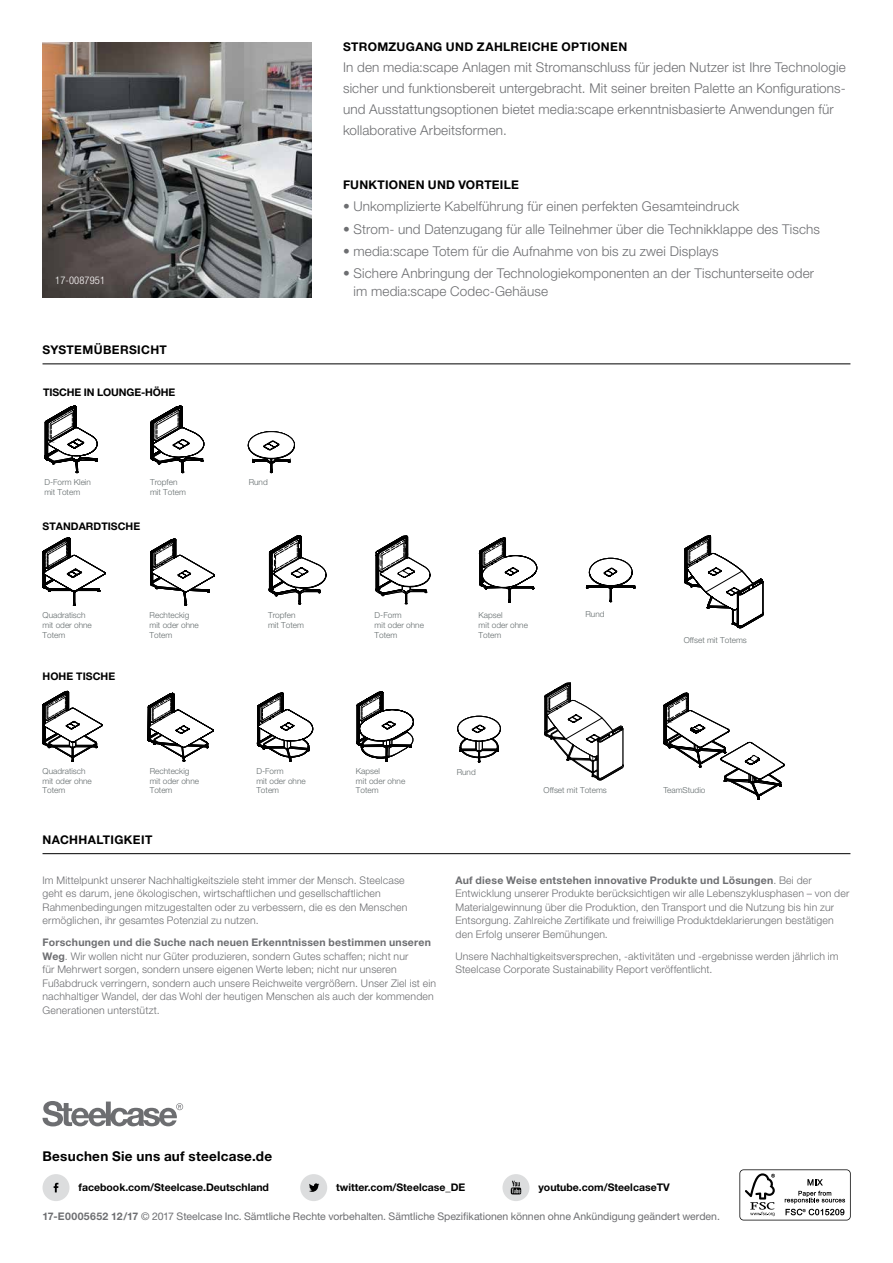
<style>
.page{position:relative;width:893px;height:1263px;background:#fff}
.page>*{position:absolute;margin:0;border:0;box-sizing:border-box;transform-origin:0 0}
.t1{font:300 13.5px/21px "Helvetica Neue LT Pro";letter-spacing:.01em;color:#6d6e71}
.t2{font:700 13.5px "Helvetica Neue LT Pro";letter-spacing:.02em;color:#000}
.t3{font:700 12px "Helvetica Neue LT Pro";letter-spacing:.03em;color:#000}
.t4{font:300 10.5px/13.5px "Helvetica Neue LT Pro";letter-spacing:.015em;color:#6d6e71}
.t5{font:700 10.5px "Helvetica Neue LT Pro";color:#000}
.t6{font:10.5px "Helvetica Neue LT Pro";color:#6d6e71}
.t7{font:300 condensed 10.5px "Helvetica Neue LT Pro";letter-spacing:.01em;color:#fff}
.t8{font:300 8.25px/9.9px "Helvetica Neue LT Pro";color:#636b6c}
.s1{font-weight:700}
</style>
<div class="page">
<svg style="left:739px;top:1169px;width:111px;height:51px"></svg>
<img style="left:43px;top:43px;width:269px;height:254px">
<div style="left:43px;top:1174px;width:27px;height:27px;background:#dcddde;border-radius:50%"></div>
<svg style="left:54px;top:1183px;width:4px;height:9px"></svg>
<div style="left:300px;top:1174px;width:27px;height:27px;background:#dcddde;border-radius:50%"></div>
<svg style="left:309px;top:1183px;width:10px;height:9px"></svg>
<div style="left:502px;top:1174px;width:27px;height:27px;background:#dcddde;border-radius:50%"></div>
<svg style="left:511px;top:1181px;width:10px;height:13px"></svg>
<hr style="left:43px;top:853px;width:807px;height:1px;background:#000">
<hr style="left:43px;top:363px;width:807px;height:1px;background:#000">
<svg style="left:684px;top:535px;width:80px;height:93px"></svg>
<svg style="left:586px;top:558px;width:50px;height:44px"></svg>
<svg style="left:150px;top:535px;width:387px;height:71px"></svg>
<svg style="left:43px;top:537px;width:62px;height:69px"></svg>
<svg style="left:45px;top:405px;width:53px;height:69px"></svg>
<svg style="left:150px;top:405px;width:55px;height:69px"></svg>
<svg style="left:248px;top:431px;width:47px;height:42px"></svg>
<svg style="left:43px;top:691px;width:60px;height:71px"></svg>
<svg style="left:257px;top:692px;width:56px;height:70px"></svg>
<svg style="left:356px;top:691px;width:58px;height:71px"></svg>
<svg style="left:147px;top:692px;width:67px;height:70px"></svg>
<svg style="left:457px;top:682px;width:327px;height:117px"></svg>
<svg style="left:42px;top:1101px;width:141px;height:25px"></svg>
<p class="t7" style="left:55px;top:275px;width:51px">17-0087951</p>
<p class="t3" style="left:43px;top:342px;width:126px">SYSTEMÜBERSICHT</p>
<p class="t5" style="left:43px;top:385px;width:134px">TISCHE IN LOUNGE-HÖHE</p>
<p class="t8" style="left:44px;top:477px;width:48px">D-Form Klein mit Totem</p>
<p class="t8" style="left:150px;top:477px;width:37px">Tropfen mit Totem</p>
<p class="t8" style="left:249px;top:477px;width:21px">Rund</p>
<p class="t5" style="left:43px;top:519px;width:99px">STANDARDTISCHE</p>
<p class="t3" style="left:343px;top:39px;width:286px">STROMZUGANG UND ZAHLREICHE OPTIONEN</p>
<p class="t1" style="left:343px;top:57px;width:504px">In den media:scape Anlagen mit Stromanschluss für jeden Nutzer ist Ihre Technologie sicher und funktionsbereit untergebracht. Mit seiner breiten Palette an Konfigurations&shy;und Ausstattungsoptionen bietet media:scape erkenntnisbasierte Anwendungen für kollaborative Arbeitsformen.</p>
<p class="t3" style="left:343px;top:177px;width:177px">FUNKTIONEN UND VORTEILE</p>
<p class="t1" style="left:343px;top:196px;width:398px">• Unkomplizierte Kabelführung für einen perfekten Gesamteindruck</p>
<p class="t1" style="left:343px;top:218px;width:478px">• Strom- und Datenzugang für alle Teilnehmer über die Technikklappe des Tischs</p>
<p class="t1" style="left:343px;top:240px;width:377px">• media:scape Totem für die Aufnahme von bis zu zwei Displays</p>
<p class="t1" style="left:353px;top:264px;width:462px;line-height:18px;text-indent:-11px">• Sichere Anbringung der Technologiekomponenten an der Tischunterseite oder im media:scape Codec-Gehäuse</p>
<p class="t8" style="left:43px;top:610px;width:51px">Quadratisch mit oder ohne<br>Totem</p>
<p class="t5" style="left:43px;top:670px;width:74px">HOHE TISCHE</p>
<p class="t8" style="left:268px;top:610px;width:29px">Tropfen</p>
<p class="t8" style="left:585px;top:609px;width:21px">Rund</p>
<p class="t8" style="left:268px;top:620px;width:37px">mit Totem</p>
<p class="t8" style="left:375px;top:610px;width:51px">D-Form<br>mit oder ohne<br>Totem</p>
<p class="t8" style="left:150px;top:610px;width:51px">Rechteckig mit oder ohne<br>Totem</p>
<p class="t8" style="left:479px;top:610px;width:51px">Kapsel<br>mit oder ohne<br>Totem</p>
<p class="t8" style="left:684px;top:635px;width:65px">Offset mit Totems</p>
<p class="t8" style="left:43px;top:765px;width:51px">Quadratisch mit oder ohne<br>Totem</p>
<p class="t8" style="left:256px;top:765px;width:51px">D-Form<br>mit oder ohne<br>Totem</p>
<p class="t8" style="left:356px;top:765px;width:51px">Kapsel<br>mit oder ohne<br>Totem</p>
<p class="t8" style="left:150px;top:765px;width:51px">Rechteckig mit oder ohne<br>Totem</p>
<p class="t8" style="left:457px;top:766px;width:21px">Rund</p>
<p class="t3" style="left:43px;top:832px;width:111px">NACHHALTIGKEIT</p>
<p class="t8" style="left:544px;top:784px;width:65px">Offset mit Totems</p>
<p class="t8" style="left:663px;top:784px;width:44px">TeamStudio</p>
<p class="t4" style="left:43px;top:873px;width:366px">Im Mittelpunkt unserer Nachhaltigkeitsziele steht immer der Mensch. Steelcase geht es darum, jene ökologischen, wirtschaftlichen und gesellschaftlichen Rahmenbedingungen mitzugestalten oder zu verbessern, die es den Menschen ermöglichen, ihr gesamtes Potenzial zu nutzen.</p>
<p class="t4" style="left:43px;top:935px;width:395px"><span class="s1">Forschungen und die Suche nach neuen Erkenntnissen bestimmen unseren Weg</span>. Wir wollen nicht nur Güter produzieren, sondern Gutes schaffen; nicht nur<br>für Mehrwert sorgen, sondern unsere eigenen Werte leben; nicht nur unseren Fußabdruck verringern, sondern auch unsere Reichweite vergrößern. Unser Ziel ist ein nachhaltiger Wandel, der das Wohl der heutigen Menschen als auch der kommenden Generationen unterstützt.</p>
<p class="t4" style="left:455px;top:873px;width:395px"><span class="s1">Auf diese Weise entstehen innovative Produkte und Lösungen</span>. Bei der Entwicklung unserer Produkte berücksichtigen wir alle Lebenszyklusphasen – von der Materialgewinnung über die Produktion, den Transport und die Nutzung bis hin zur Entsorgung. Zahlreiche Zertifikate und freiwillige Produktdeklarierungen bestätigen den Erfolg unserer Bemühungen.</p>
<p class="t4" style="left:455px;top:949px;width:385px">Unsere Nachhaltigkeitsversprechen, -aktivitäten und -ergebnisse werden jährlich im<br>Steelcase Corporate Sustainability Report veröffentlicht.</p>
<p class="t2" style="left:43px;top:1148px;width:231px">Besuchen Sie uns auf steelcase.de</p>
<p class="t5" style="left:79px;top:1181px;width:192px">facebook.com/Steelcase.Deutschland</p>
<p class="t5" style="left:336px;top:1181px;width:131px">twitter.com/Steelcase_DE</p>
<p class="t5" style="left:538px;top:1181px;width:133px">youtube.com/SteelcaseTV</p>
<p class="t6" style="left:43px;top:1210px;width:679px"><span class="s1">17-E0005652 12/17</span> © 2017 Steelcase Inc. Sämtliche Rechte vorbehalten. Sämtliche Spezifikationen können ohne Ankündigung geändert werden.</p>
</div>
